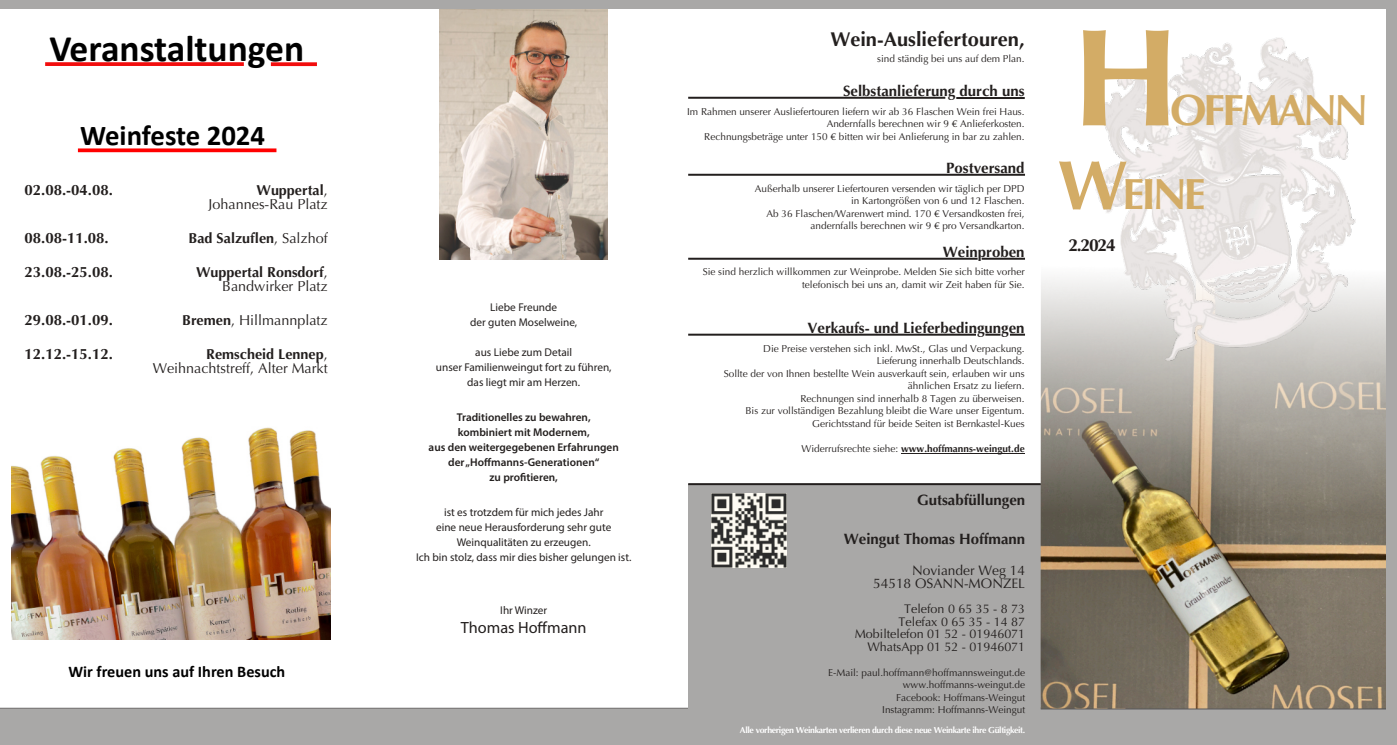
<style>
.page{position:relative;width:1397px;height:745px;background:#fff}
.page>*{position:absolute;margin:0;border:0;box-sizing:border-box;transform-origin:0 0}
.t1{font:700 138.75px "Optima";color:#d3ac66}
.t2{font:700 43.75px/84px "Optima";letter-spacing:-.07em;color:#d3ac66}
.t3{font:700 37.5px "Calibri";color:#000}
.t4{font:700 28.75px "Calibri";color:#000}
.t5{font:700 20px "Optima";color:#231f1e}
.t6{font:700 17.5px "Optima";color:#231f1e}
.t7{font:700 16.25px "Calibri";color:#000}
.t8{font:16.25px "Myriad Pro";color:#231f1e}
.t9{font:700 15px "Optima";color:#231f1e}
.t10{font:14.38px/14.4px "Optima";color:#231f1e;text-align:right}
.t11{font:700 14.38px/14.4px "Optima";color:#231f1e;text-align:right}
.t12{font:13.75px/12.5px "Optima";color:#231f1e;text-align:right}
.t13{font:12.5px/12.5px "Optima";color:#231f1e;text-align:right}
.t14{font:11.25px/15px "Myriad Pro";color:#231f1e;text-align:center}
.t15{font:600 11.25px/15px "Myriad Pro";color:#231f1e;text-align:center}
.t16{font:10px/12.5px "Optima";color:#231f1e;text-align:right}
.t17{font:700 10px "Optima";color:#231f1e}
.t18{font:700 8.75px "Optima";letter-spacing:-.04em;color:#fff}
.s1{font-weight:700}
.s2{font-weight:400}
.s3{font-size:70px}
</style>
<div class="page">
<svg style="left:78px;top:148px;width:198px;height:4px"></svg>
<svg style="left:271px;top:62px;width:46px;height:4px"></svg>
<svg style="left:45px;top:62px;width:199px;height:4px"></svg>
<img style="left:11px;top:427px;width:319px;height:212px">
<img style="left:440px;top:9px;width:167px;height:251px">
<hr style="left:900px;top:452px;width:124px;height:1px;background:#231f1e">
<div style="left:688px;top:484px;width:352px;height:260px;background:#a9a8a7"></div>
<img style="left:711px;top:493px;width:75px;height:74px">
<hr style="left:688px;top:97px;width:257px;height:2px;background:#231f1e">
<hr style="left:956px;top:97px;width:68px;height:2px;background:#231f1e">
<hr style="left:688px;top:174px;width:336px;height:2px;background:#231f1e">
<hr style="left:688px;top:257px;width:289px;height:2px;background:#231f1e">
<hr style="left:981px;top:257px;width:43px;height:2px;background:#231f1e">
<hr style="left:688px;top:333px;width:287px;height:2px;background:#231f1e">
<svg style="left:985px;top:333px;width:15px;height:2px"></svg>
<svg style="left:1009px;top:333px;width:15px;height:2px"></svg>
<hr style="left:688px;top:483px;width:352px;height:2px;background:#231f1e">
<hr style="left:1040px;top:707px;width:346px;height:2px;background:#59595b">
<img style="left:1040px;top:277px;width:346px;height:431px">
<div style="left:0;top:0;width:1396px;height:9px;background:#a9a8a7"></div>
<div style="left:1386px;top:0;width:10px;height:744px;background:#a9a8a7"></div>
<img style="left:1163px;top:302px;width:166px;height:58px">
<img style="left:1095px;top:38px;width:260px;height:264px">
<h3 class="t3" style="left:49px;top:33px;width:256px">Veranstaltungen</h3>
<h3 class="t4" style="left:80px;top:123px;width:186px">Weinfeste 2024</h3>
<h3 class="t9" style="left:25px;top:181px;width:90px">02.08.-04.08.</h3>
<h3 class="t10" style="left:209px;top:183px;width:121px"><span class="s1">Wuppertal</span>,<br>Johannes-Rau Platz</h3>
<h3 class="t9" style="left:25px;top:229px;width:86px">08.08-11.08.</h3>
<h3 class="t11" style="left:189px;top:231px;width:141px">Bad Salzuflen<span class="s2">, Salzhof</span></h3>
<h3 class="t9" style="left:25px;top:263px;width:90px">23.08.-25.08.</h3>
<h3 class="t11" style="left:196px;top:265px;width:133px">Wuppertal Ronsdorf<span class="s2">,<br>Bandwirker Platz</span></h3>
<h3 class="t9" style="left:25px;top:311px;width:90px">29.08.-01.09.</h3>
<h3 class="t10" style="left:182px;top:313px;width:147px"><span class="s1">Bremen</span>, Hillmannplatz</h3>
<h3 class="t9" style="left:25px;top:345px;width:90px">12.12.-15.12.</h3>
<h3 class="t10" style="left:153px;top:347px;width:176px"><span class="s1">Remscheid Lennep</span>,<br>Weihnachtstreff, Alter Markt</h3>
<h3 class="t7" style="left:68px;top:664px;width:218px">Wir freuen uns auf Ihren Besuch</h3>
<p class="t14" style="left:470px;top:300px;width:108px">Liebe Freunde<br>der guten Moselweine,</p>
<p class="t14" style="left:436px;top:345px;width:177px">aus Liebe zum Detail<br>unser Familienweingut fort zu führen, das liegt mir am Herzen.</p>
<p class="t15" style="left:428px;top:410px;width:192px">Traditionelles zu bewahren, kombiniert mit Modernem,<br>aus den weitergegebenen Erfahrungen der„Hoffmanns-Generationen“<br>zu profitieren,</p>
<p class="t14" style="left:416px;top:505px;width:217px">ist es trotzdem für mich jedes Jahr<br>eine neue Herausforderung sehr gute Weinqualitäten zu erzeugen.<br>Ich bin stolz, dass mir dies bisher gelungen ist.</p>
<p class="t14" style="left:500px;top:603px;width:48px">Ihr Winzer</p>
<h3 class="t8" style="left:461px;top:620px;width:127px">Thomas Hoffmann</h3>
<h3 class="t5" style="left:830px;top:27px;width:196px">Wein-Ausliefertouren,</h3>
<p class="t16" style="left:877px;top:53px;width:149px">sind ständig bei uns auf dem Plan.</p>
<h3 class="t9" style="left:843px;top:82px;width:183px">Selbstanlieferung durch uns</h3>
<p class="t16" style="left:687px;top:105px;width:339px">Im Rahmen unserer Ausliefertouren liefern wir ab 36 Flaschen Wein frei Haus.<br>Andernfalls berechnen wir 9 € Anlieferkosten.<br>Rechnungsbeträge unter 150 € bitten wir bei Anlieferung in bar zu zahlen.</p>
<h3 class="t9" style="left:946px;top:159px;width:80px">Postversand</h3>
<p class="t16" style="left:754px;top:182px;width:271px">Außerhalb unserer Liefertouren versenden wir täglich per DPD in Kartongrößen von 6 und 12 Flaschen.<br>Ab 36 Flaschen/Warenwert mind. 170 € Versandkosten frei, andernfalls berechnen wir 9 € pro Versandkarton.</p>
<h3 class="t9" style="left:942px;top:243px;width:83px">Weinproben</h3>
<p class="t16" style="left:702px;top:266px;width:323px">Sie sind herzlich willkommen zur Weinprobe. Melden Sie sich bitte vorher telefonisch bei uns an, damit wir Zeit haben für Sie.</p>
<h3 class="t9" style="left:807px;top:319px;width:219px">Verkaufs- und Lieferbedingungen</h3>
<p class="t16" style="left:723px;top:342px;width:302px">Die Preise verstehen sich inkl. MwSt., Glas und Verpackung.<br>Lieferung innerhalb Deutschlands.<br>Sollte der von Ihnen bestellte Wein ausverkauft sein, erlauben wir uns ähnlichen Ersatz zu liefern.<br>Rechnungen sind innerhalb 8 Tagen zu überweisen.<br>Bis zur vollständigen Bezahlung bleibt die Ware unser Eigentum.<br>Gerichtsstand für beide Seiten ist Bernkastel-Kues</p>
<p class="t17" style="left:801px;top:442px;width:225px"><span class="s2">Widerrufsrechte siehe:</span> www.hoffmanns-weingut.de</p>
<h3 class="t9" style="left:916px;top:490px;width:110px">Gutsabfüllungen</h3>
<h3 class="t9" style="left:843px;top:530px;width:183px">Weingut Thomas Hoffmann</h3>
<h3 class="t12" style="left:872px;top:564px;width:154px">Noviander Weg 14<br>54518 OSANN-MONZEL</h3>
<p class="t13" style="left:854px;top:602px;width:172px">Telefon 0 65 35 - 8 73<br>Telefax 0 65 35 - 14 87<br>Mobiltelefon 01 52 - 01946071<br>WhatsApp 01 52 - 01946071</p>
<p class="t16" style="left:828px;top:665px;width:198px">E-Mail: paul.hoffmann@hoffmannsweingut.de www.hoffmanns-weingut.de<br>Facebook: Hoffmans-Weingut<br>Instagramm: Hoffmanns-Weingut</p>
<p class="t18" style="left:739px;top:724px;width:287px">Alle vorherigen Weinkarten verlieren durch diese neue Weinkarte ihre Gültigkeit.</p>
<h1 class="t1" style="left:1071px;top:-3px;width:109px">H</h1>
<h2 class="t2" style="left:1057px;top:69px;width:312px;text-indent:113px">OFFMANN<br><span class="s3">W</span>EINE</h2>
<h3 class="t6" style="left:1068px;top:235px;width:49px">2.2024</h3>
</div>
